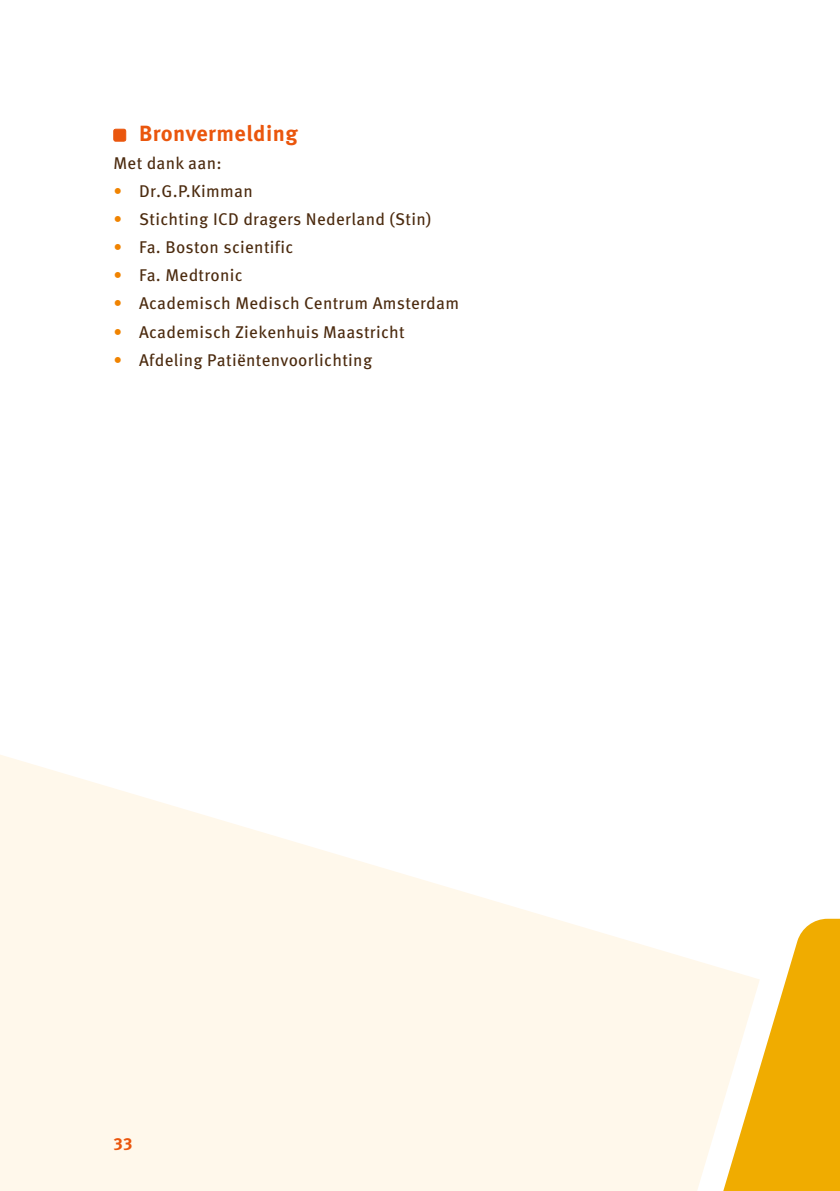
<style>
.page{position:relative;width:840px;height:1191px;background:#fff}
.page>*{position:absolute;margin:0;border:0;box-sizing:border-box;transform-origin:0 0}
.t1{font:700 22px "Meta Pro";letter-spacing:.02em;color:#ea560d}
.t2{font:17px "Meta Pro";letter-spacing:.02em;color:#4b2a0e}
.t3{font:700 17px "Meta Pro";color:#ea560d}
.s1{color:#f08300}
</style>
<div class="page">
<svg style="left:0;top:755px;width:703px;height:436px;fill:#fff8eb"></svg>
<svg style="left:703px;top:918px;width:136px;height:273px"></svg>
<div style="left:114px;top:129px;width:12px;height:12px;background:#ea560d;border-radius:2px"></div>
<div style="left:113px;top:129px;width:13px;height:12px;border:1px solid #ea560d;border-radius:2px"></div>
<p class="t1" style="left:139px;top:117px;width:160px">Bronvermelding</p>
<p class="t2" style="left:113px;top:150px;width:110px">Met dank aan:</p>
<p class="t2" style="left:113px;top:178px;width:141px"><span class="s1">•</span> Dr.G.P.Kimman</p>
<p class="t2" style="left:113px;top:206px;width:319px"><span class="s1">•</span> Stichting ICD dragers Nederland (Stin)</p>
<p class="t2" style="left:113px;top:234px;width:181px"><span class="s1">•</span> Fa. Boston scientific</p>
<p class="t2" style="left:113px;top:262px;width:131px"><span class="s1">•</span> Fa. Medtronic</p>
<p class="t2" style="left:113px;top:290px;width:347px"><span class="s1">•</span> Academisch Medisch Centrum Amsterdam</p>
<p class="t2" style="left:113px;top:318px;width:293px"><span class="s1">•</span> Academisch Ziekenhuis Maastricht</p>
<p class="t2" style="left:113px;top:346px;width:260px"><span class="s1">•</span> Afdeling Patiëntenvoorlichting</p>
<p class="t3" style="left:113px;top:1127px;width:20px">33</p>
</div>
